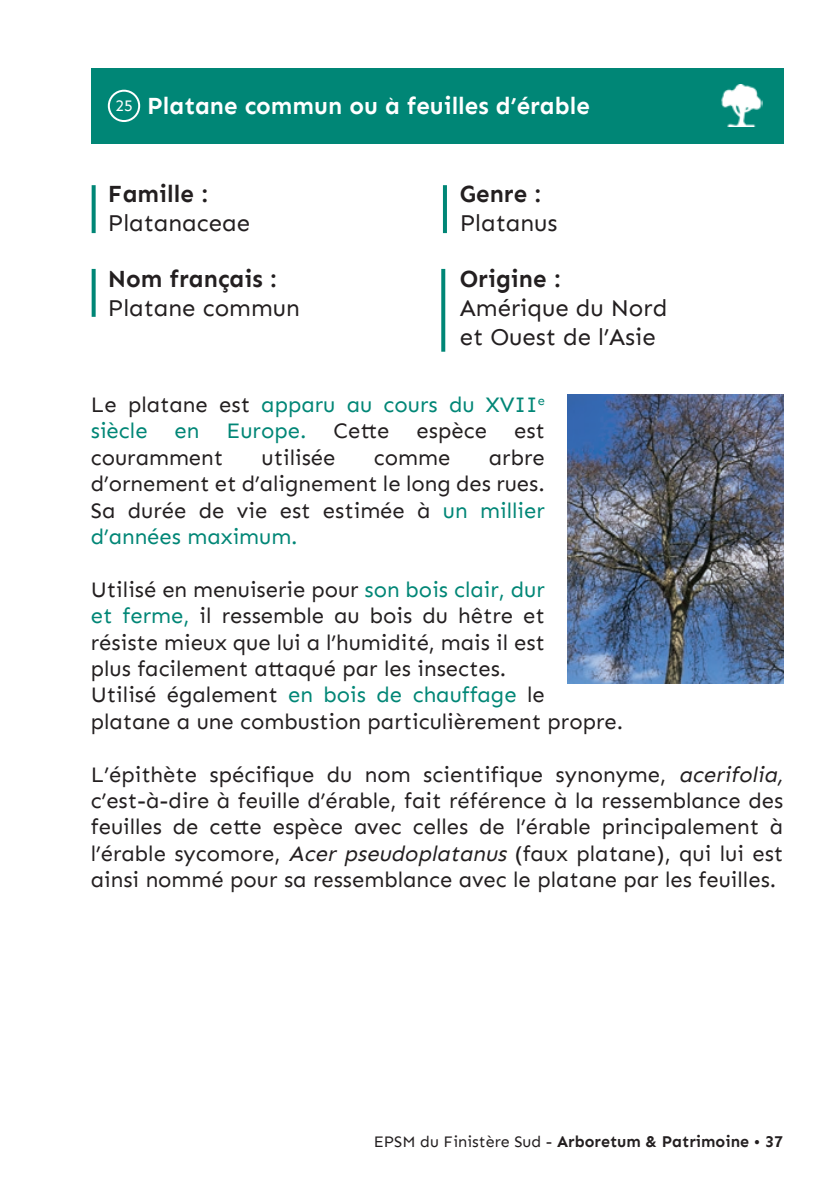
<style>
.page{position:relative;width:840px;height:1191px;background:#fff}
.page>*{position:absolute;margin:0;border:0;box-sizing:border-box;transform-origin:0 0}
.t1{font:24px/28.8px "Sen";color:#231f20}
.t2{font:700 24px "Sen";color:#fff}
.t3{font:22px/26.4px "Sen";color:#231f20;text-align:justify}
.t4{font:22px/26.4px "Sen";color:#008676}
.t5{font:700 16px "Sen";color:#231f20}
.t6{font:16px "Sen";color:#fff}
.s1{font-weight:700}
.s2{color:#008676}
.s3{color:#231f20}
.s4{font-style:italic}
.s5{font-weight:400}
</style>
<div class="page">
<div style="left:91px;top:68px;width:691px;height:76px;background:#008676"></div>
<div style="left:108px;top:90px;width:32px;height:32px;border:2px solid #fff;border-radius:50%"></div>
<img style="left:721px;top:85px;width:40px;height:42px">
<svg style="left:92px;top:185px;width:4px;height:48px"></svg>
<svg style="left:442px;top:185px;width:4px;height:48px"></svg>
<svg style="left:92px;top:269px;width:4px;height:48px"></svg>
<svg style="left:441px;top:269px;width:4px;height:83px"></svg>
<img style="left:567px;top:394px;width:215px;height:289px">
<p class="t6" style="left:115px;top:96px;width:19px">25</p>
<p class="t2" style="left:147px;top:92px;width:444px">Platane commun ou à feuilles d’érable</p>
<p class="t1" style="left:108px;top:180px;width:144px"><span class="s1">Famille :<br></span>Platanaceae</p>
<p class="t1" style="left:459px;top:180px;width:99px"><span class="s1">Genre :<br></span>Platanus</p>
<p class="t1" style="left:108px;top:265px;width:193px"><span class="s1">Nom français :<br></span>Platane commun</p>
<p class="t1" style="left:459px;top:265px;width:209px"><span class="s1">Origine :<br></span>Amérique du Nord et Ouest de l’Asie</p>
<p class="t3" style="left:91px;top:391px;width:455px">Le platane est <span class="s2">apparu au cours du XVII</span><sup>e </sup><span class="s2">siècle en Europe.</span> Cette espèce est couramment</p>
<p class="t3" style="left:261px;top:444px;width:75px">utilisée</p>
<p class="t3" style="left:374px;top:444px;width:78px">comme</p>
<p class="t3" style="left:91px;top:444px;width:455px;text-align:right">arbre<br>d’ornement et d’alignement le long des rues.</p>
<p class="t4" style="left:91px;top:497px;width:455px"><span class="s3">Sa durée de vie est estimée à</span> un millier d’années maximum.</p>
<p class="t3" style="left:91px;top:576px;width:455px">Utilisé en menuiserie pour <span class="s2">son bois clair, dur et ferme,</span> il ressemble au bois du hêtre et résiste mieux que lui a l’humidité, mais il est plus facilement attaqué par les insectes.</p>
<p class="t3" style="left:91px;top:682px;width:533px">Utilisé également <span class="s2">en bois de chauffage</span> le platane a une combustion particulièrement propre.</p>
<p class="t3" style="left:91px;top:761px;width:698px;text-align:left">L’épithète spécifique du nom scientifique synonyme, <span class="s4">acerifolia, </span>c’est-à-dire à feuille d’érable, fait référence à la ressemblance des feuilles de cette espèce avec celles de l’érable principalement à l’érable sycomore, <span class="s4">Acer pseudoplatanus</span> (faux platane), qui lui est ainsi nommé pour sa ressemblance avec le platane par les feuilles.</p>
<p class="t5" style="left:373px;top:1133px;width:411px"><span class="s5">EPSM du Finistère Sud -</span> Arboretum &amp; Patrimoine <span class="s5">•</span> 37</p>
</div>
